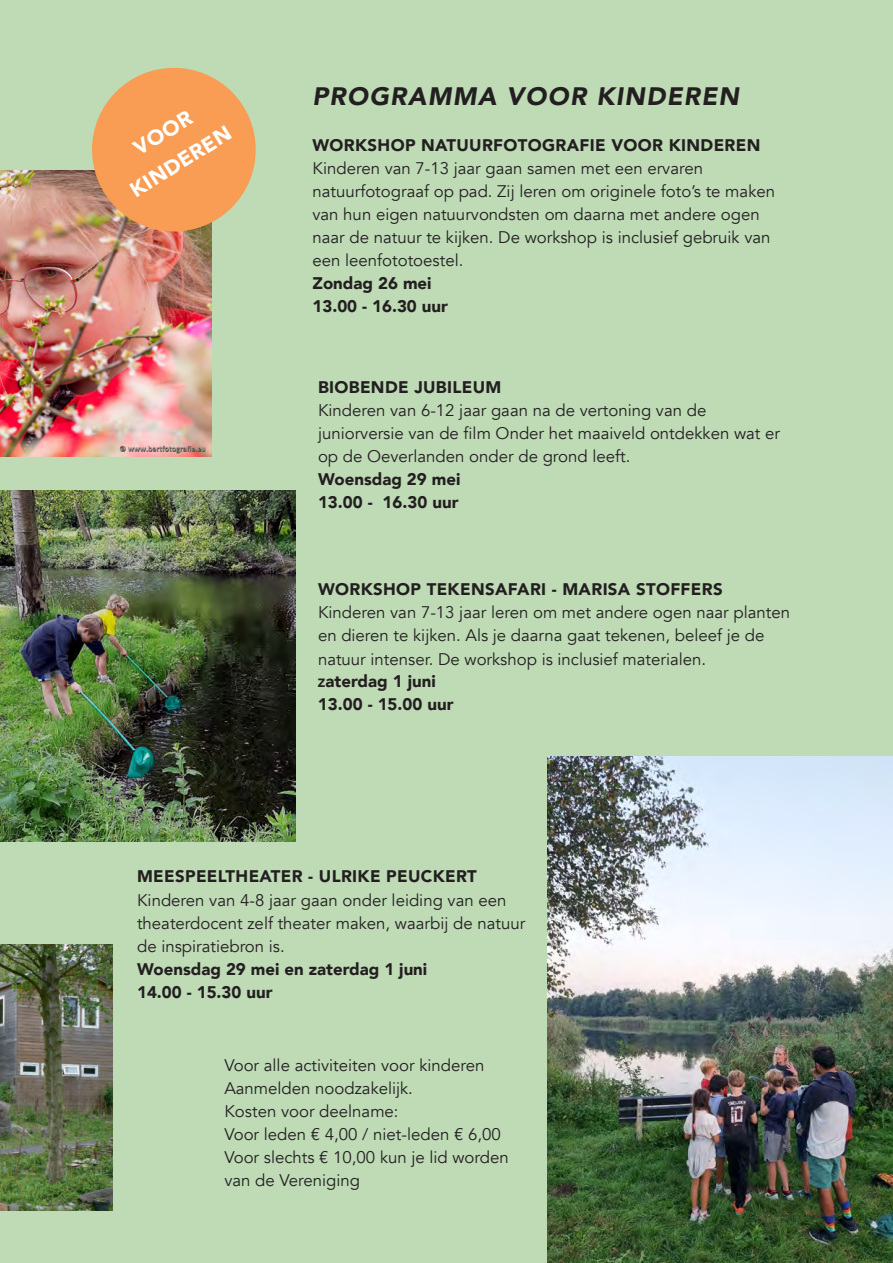
<style>
.page{position:relative;width:893px;height:1263px;background:#bedbb6}
.page>*{position:absolute;margin:0;border:0;box-sizing:border-box;transform-origin:0 0}
.t1{font:italic 900 25.2px "Avenir";letter-spacing:.05em;color:#231f20}
.t2{font:900 21px/33.6px "Avenir";color:#fff;text-align:center}
.t3{font:16.8px/23.1px "Avenir";color:#231f20}
.t4{font:900 16.8px "Avenir";letter-spacing:.02em;color:#231f20}
.t5{font:900 16.8px/23px "Avenir";color:#231f20}
.s1{font-weight:900;font-size:12px}
.s2{font-weight:900}
</style>
<div class="page">
<img style="left:547px;top:756px;width:346px;height:507px">
<img style="left:0;top:944px;width:112px;height:267px">
<img style="left:0;top:491px;width:295px;height:350px">
<img style="left:0;top:171px;width:211px;height:286px">
<svg style="left:84px;top:67px;width:172px;height:173px"></svg>
<p class="t2" style="left:105px;top:149px;width:117px;rotate:-32deg">VOOR<br>KINDEREN</p>
<h1 class="t1" style="left:312px;top:75px;width:428px">PROGRAMMA VOOR KINDEREN</h1>
<p class="t4" style="left:312px;top:131px;width:449px">WORKSHOP NATUURFOTOGRAFIE VOOR KINDEREN</p>
<p class="t3" style="left:312px;top:157px;width:464px">Kinderen van 7-13 jaar gaan samen met een ervaren natuurfotograaf op pad. Zij leren om originele foto’s te maken van hun eigen natuurvondsten om daarna met andere ogen naar de natuur te kijken. De workshop is inclusief gebruik van een leenfototoestel.</p>
<p class="t5" style="left:312px;top:271px;width:137px">Zondag 26 mei<br>13.00 - 16.30 uur</p>
<p class="t4" style="left:318px;top:373px;width:185px">BIOBENDE JUBILEUM</p>
<p class="t3" style="left:318px;top:399px;width:464px">Kinderen van 6-12 jaar gaan na de vertoning van de juniorversie van de film Onder het maaiveld ontdekken wat er op de Oeverlanden onder de grond leeft.</p>
<p class="t5" style="left:318px;top:467px;width:144px">Woensdag 29 mei<br>13.00 - 16.30 uur</p>
<p class="t4" style="left:318px;top:575px;width:406px">WORKSHOP TEKENSAFARI - MARISA STOFFERS</p>
<p class="t3" style="left:318px;top:601px;width:474px">Kinderen van 7-13 jaar leren om met andere ogen naar planten en dieren te kijken. Als je daarna gaat tekenen, beleef je de natuur intenser. De workshop is inclusief materialen.<br><span class="s1">Z</span><span class="s2">aterdag 1 juni<br>13.00 - 15.00 uur</span></p>
<p class="t4" style="left:137px;top:862px;width:341px">MEESPEELTHEATER - ULRIKE PEUCKERT</p>
<p class="t3" style="left:137px;top:888px;width:390px">Kinderen van 4-8 jaar gaan onder leiding van een theaterdocent zelf theater maken, waarbij de natuur de inspiratiebron is.</p>
<p class="t5" style="left:137px;top:957px;width:292px">Woensdag 29 mei en zaterdag 1 juni<br>14.00 - 15.30 uur</p>
<p class="t3" style="left:224px;top:1054px;width:286px">Voor alle activiteiten voor kinderen<br>Aanmelden noodzakelijk.<br>Kosten voor deelname:<br>Voor leden € 4,00 / niet-leden € 6,00<br>Voor slechts € 10,00 kun je lid worden van de Vereniging</p>
</div>
